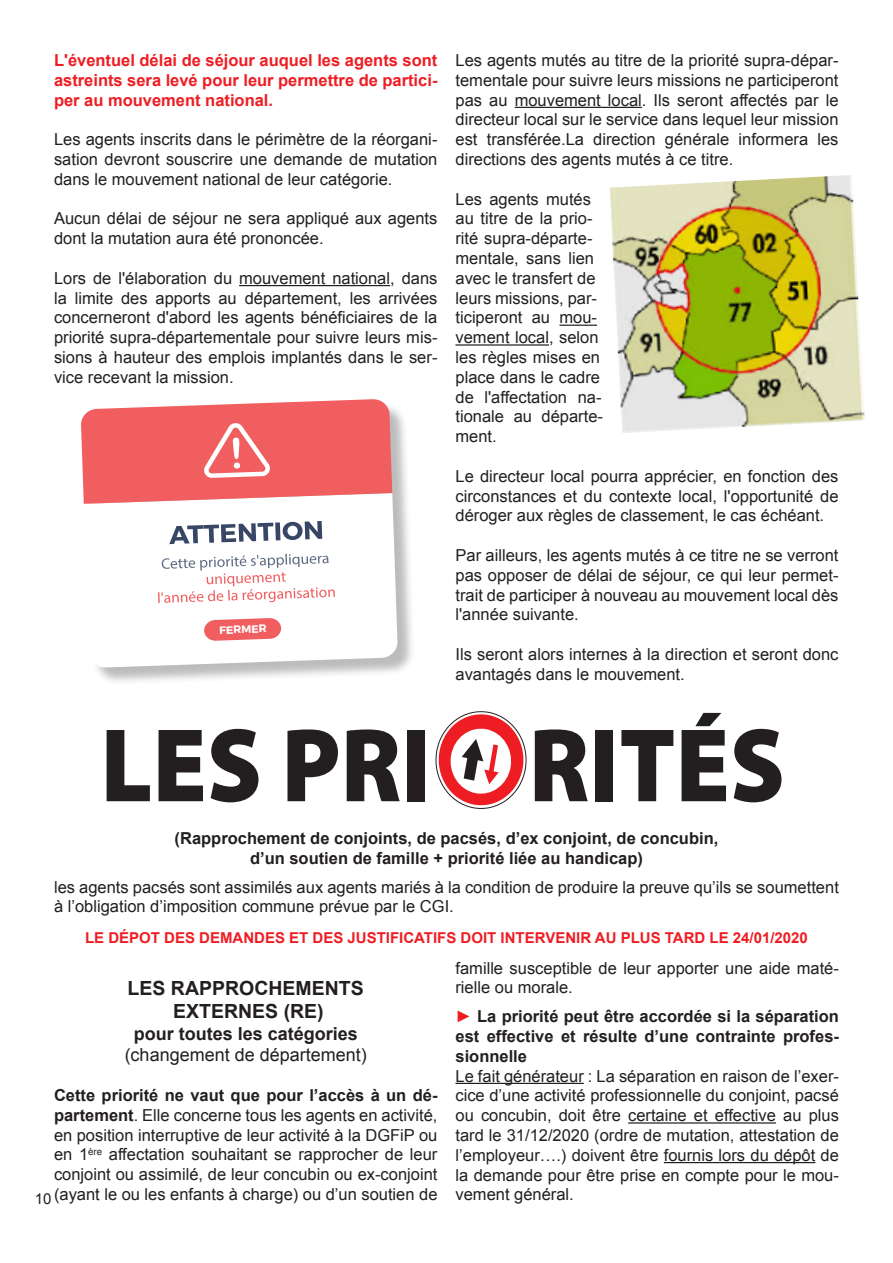
<style>
.page{position:relative;width:893px;height:1263px;background:#fff}
.page>*{position:absolute;margin:0;border:0;box-sizing:border-box;transform-origin:0 0}
.t1{font:700 19.5px "Arial";color:#231f20}
.t2{font:18px "Arial";color:#231f20}
.t3{font:700 18px "Arial";color:#231f20}
.t4{font:16.5px/19.8px "Arial";color:#231f20;text-align:justify}
.t5{font:700 16.5px/19.8px "Arial";color:#231f20;text-align:justify}
.t6{font:700 16.5px/19.8px "Arial";color:#ee1d23;text-align:justify}
.t7{font:700 15px "Arial";color:#ee1d23}
.t8{font:15px "Arial";color:#231f20}
.t9{font:700 10.65px "Montserrat";color:#fff}
.s1{font-weight:700}
.s2{color:#ee1d23}
</style>
<div class="page">
<hr style="left:239px;top:285px;width:151px;height:1px;background:#231f20">
<hr style="left:515px;top:107px;width:127px;height:1px;background:#231f20">
<hr style="left:559px;top:325px;width:38px;height:1px;background:#231f20">
<hr style="left:455px;top:344px;width:94px;height:2px;background:#231f20">
<img style="left:609px;top:175px;width:256px;height:258px">
<svg style="left:107px;top:730px;width:43px;height:71px"></svg>
<svg style="left:159px;top:730px;width:44px;height:71px"></svg>
<svg style="left:211px;top:729px;width:47px;height:73px"></svg>
<svg style="left:287px;top:729px;width:51px;height:72px"></svg>
<svg style="left:347px;top:729px;width:53px;height:72px"></svg>
<div style="left:407px;top:730px;width:18px;height:71px;background:#231f20"></div>
<div style="left:595px;top:730px;width:18px;height:71px;background:#231f20"></div>
<svg style="left:621px;top:730px;width:52px;height:71px"></svg>
<svg style="left:682px;top:713px;width:44px;height:88px"></svg>
<svg style="left:734px;top:729px;width:47px;height:73px"></svg>
<svg style="left:435px;top:711px;width:153px;height:98px"></svg>
<div style="left:83px;top:401px;width:333px;height:285px;background:#231f20;opacity:.3"></div>
<svg style="left:84px;top:493px;width:314px;height:175px"></svg>
<svg style="left:158px;top:554px;width:177px;height:49px"></svg>
<svg style="left:169px;top:521px;width:153px;height:23px"></svg>
<svg style="left:204px;top:618px;width:77px;height:23px;background:#f27778"></svg>
<svg style="left:81px;top:399px;width:311px;height:105px;background:#f17475"></svg>
<hr style="left:455px;top:1083px;width:129px;height:1px;background:#231f20">
<hr style="left:628px;top:1122px;width:148px;height:1px;background:#231f20">
<hr style="left:664px;top:1162px;width:151px;height:1px;background:#231f20">
<p class="t6" style="left:54px;top:51px;width:385px">L'éventuel délai de séjour auquel les agents sont astreints sera levé pour leur permettre de partici&shy;per au mouvement national.</p>
<p class="t4" style="left:54px;top:130px;width:385px">Les agents inscrits dans le périmètre de la réorgani&shy;sation devront souscrire une demande de mutation dans le mouvement national de leur catégorie.</p>
<p class="t4" style="left:54px;top:209px;width:385px">Aucun délai de séjour ne sera appliqué aux agents dont la mutation aura été prononcée.</p>
<p class="t4" style="left:54px;top:268px;width:385px">Lors de l'élaboration du mouvement national, dans la limite des apports au département, les arrivées concerneront d'abord les agents bénéficiaires de la priorité supra-départementale pour suivre leurs mis&shy;sions à hauteur des emplois implantés dans le ser&shy;vice recevant la mission.</p>
<p class="t9" style="left:219px;top:623px;width:49px;rotate:-2deg">FERMER</p>
<p class="t4" style="left:455px;top:50px;width:385px">Les agents mutés au titre de la priorité supra-dépar&shy;tementale pour suivre leurs missions ne participeront pas au mouvement local. Ils seront affectés par le directeur local sur le service dans lequel leur mission est transférée.La direction générale informera les directions des agents mutés à ce titre.</p>
<p class="t4" style="left:455px;top:189px;width:149px;text-align:left">Les agents mutés au titre de la prio&shy;rité supra-départe&shy;mentale, sans lien avec le transfert de leurs missions, par&shy;ticiperont au mou&shy;vement local, selon les règles mises en place dans le cadre de l'affectation na&shy;tionale au départe&shy;ment.</p>
<p class="t4" style="left:455px;top:466px;width:385px">Le directeur local pourra apprécier, en fonction des circonstances et du contexte local, l'opportunité de déroger aux règles de classement, le cas échéant.</p>
<p class="t4" style="left:455px;top:545px;width:385px">Par ailleurs, les agents mutés à ce titre ne se verront pas opposer de délai de séjour, ce qui leur permet&shy;trait de participer à nouveau au mouvement local dès l'année suivante.</p>
<p class="t4" style="left:455px;top:644px;width:385px">Ils seront alors internes à la direction et seront donc avantagés dans le mouvement.</p>
<p class="t5" style="left:175px;top:829px;width:545px">(Rapprochement de conjoints, de pacsés, d’ex conjoint, de concubin,</p>
<p class="t5" style="left:250px;top:848px;width:394px">d’un soutien de famille + priorité liée au handicap)</p>
<p class="t4" style="left:54px;top:877px;width:786px">les agents pacsés sont assimilés aux agents mariés à la condition de produire la preuve qu’ils se soumettent à l’obligation d’imposition commune prévue par le CGI.</p>
<p class="t7" style="left:85px;top:928px;width:724px">LE DÉPOT DES DEMANDES ET DES JUSTIFICATIFS DOIT INTERVENIR AU PLUS TARD LE 24/01/2020</p>
<p class="t1" style="left:128px;top:975px;width:238px">LES RAPPROCHEMENTS</p>
<p class="t1" style="left:173px;top:998px;width:152px">EXTERNES (RE)</p>
<p class="t3" style="left:134px;top:1022px;width:226px">pour toutes les catégories</p>
<p class="t2" style="left:125px;top:1043px;width:244px">(changement de département)</p>
<p class="t4" style="left:54px;top:1085px;width:385px"><span class="s1">Cette priorité ne vaut que pour l’accès à un dé&shy;partement</span>. Elle concerne tous les agents en activité, en position interruptive de leur activité à la DGFiP ou en 1<sup>ère</sup> affectation souhaitant se rapprocher de leur conjoint ou assimilé, de leur concubin ou ex-conjoint (ayant le ou les enfants à charge) ou d’un soutien de</p>
<p class="t8" style="left:35px;top:1189px;width:18px">10</p>
<p class="t4" style="left:455px;top:958px;width:385px">famille susceptible de leur apporter une aide maté&shy;rielle ou morale.</p>
<p class="t5" style="left:455px;top:1007px;width:385px"><span class="s2">►</span> La priorité peut être accordée si la séparation est effective et résulte d’une contrainte profes&shy;sionnelle</p>
<p class="t4" style="left:455px;top:1066px;width:385px">Le fait générateur : La séparation en raison de l’exer&shy;cice d’une activité professionnelle du conjoint, pacsé ou concubin, doit être certaine et effective au plus tard le 31/12/2020 (ordre de mutation, attestation de l’employeur….) doivent être fournis lors du dépôt de la demande pour être prise en compte pour le mou&shy;vement général.</p>
</div>
